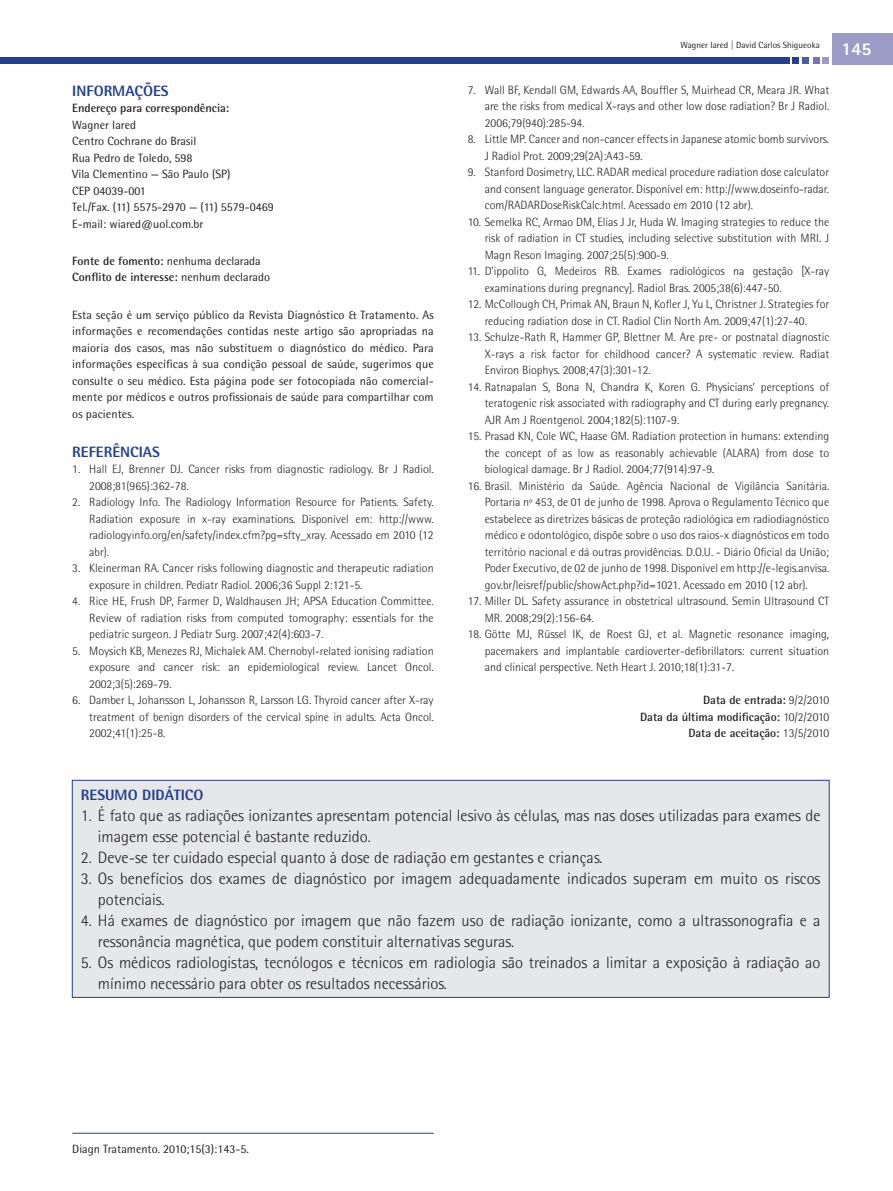
<style>
.page{position:relative;width:893px;height:1191px;background:#fff}
.page>*{position:absolute;margin:0;border:0;box-sizing:border-box;transform-origin:0 0}
.t1{font:800 18px "Rotis Sans Serif Std";color:#fff}
.z06_3_resumo_didatic{font:300 16.5px/21px "Rotis Semi Sans Std";color:#231f20}
.z04_0_sub1{font:800 15px "Rotis Semi Sans Std";color:#253f8e}
.z06_0_referencias{font:300 12px/16.5px "Rotis Semi Sans Std";color:#231f20;text-align:justify}
.z06_1_informacoes{font:12px/16.5px "Rotis Semi Sans Std";color:#231f20;text-align:justify}
.z06_2_datas{font:700 12px "Rotis Semi Sans Std";color:#231f20}
.z06_1_informacoes-2{font:700 12px "Rotis Semi Sans Std";color:#231f20}
.z08_0_cabecalho{font:9px "Rotis Semi Sans Std";color:#231f20}
.s1{font-weight:700}
.s2{font-weight:400}
.s3{font-weight:300}
</style>
<div class="page">
<hr style="left:72px;top:1132px;width:362px;height:1px;background:#253f8e">
<div style="left:0;top:57px;width:789px;height:7px;background:#253f8e"></div>
<div style="left:792px;top:57px;width:7px;height:7px;background:#253f8e"></div>
<div style="left:802px;top:57px;width:7px;height:7px;background:#4d5a9e"></div>
<div style="left:813px;top:57px;width:7px;height:7px;background:#7477b0"></div>
<div style="left:822px;top:57px;width:7px;height:7px;background:#9b9bc6"></div>
<div style="left:833px;top:33px;width:60px;height:31px;background:#9b9bc6"></div>
<div style="left:72px;top:780px;width:757px;height:217px;background:#e6e7e9"></div>
<div style="left:72px;top:780px;width:757px;height:217px;border:1px solid #253f8e"></div>
<p class="z04_0_sub1" style="left:72px;top:81px;width:98px">INFORMAÇÕES</p>
<p class="z06_1_informacoes-2" style="left:72px;top:101px;width:158px">Endereço para correspondência:</p>
<p class="z06_1_informacoes" style="left:72px;top:116px;width:65px">Wagner Iared</p>
<p class="z06_1_informacoes" style="left:72px;top:133px;width:125px">Centro Cochrane do Brasil</p>
<p class="z06_1_informacoes" style="left:72px;top:149px;width:122px">Rua Pedro de Toledo, 598</p>
<p class="z06_1_informacoes" style="left:72px;top:166px;width:160px">Vila Clementino — São Paulo (SP)</p>
<p class="z06_1_informacoes" style="left:72px;top:182px;width:75px">CEP 04039-001</p>
<p class="z06_1_informacoes" style="left:72px;top:199px;width:203px">Tel./Fax. (11) 5575-2970 — (11) 5579-0469</p>
<p class="z06_1_informacoes" style="left:72px;top:215px;width:133px">E-mail: wiared@uol.com.br</p>
<p class="z06_1_informacoes" style="left:72px;top:252px;width:190px"><span class="s1">Fonte de fomento:</span> nenhuma declarada</p>
<p class="z06_1_informacoes-2" style="left:72px;top:270px;width:199px">Conflito de interesse: <span class="s2">nenhum declarado</span></p>
<p class="z06_1_informacoes" style="left:72px;top:306px;width:363px">Esta seção é um serviço público da Revista Diagnóstico &amp; Tratamento. As informações e recomendações contidas neste artigo são apropriadas na maioria dos casos, mas não substituem o diagnóstico do médico. Para informações específicas à sua condição pessoal de saúde, sugerimos que consulte o seu médico. Esta página pode ser fotocopiada não comercial&shy;mente por médicos e outros profissionais de saúde para compartilhar com os pacientes.</p>
<p class="z04_0_sub1" style="left:72px;top:442px;width:89px">REFERÊNCIAS</p>
<p class="z06_0_referencias" style="left:89px;top:461px;width:346px;text-indent:-17px">1. Hall EJ, Brenner DJ. Cancer risks from diagnostic radiology. Br J Radiol.<br>2008;81(965):362-78.</p>
<p class="z06_0_referencias" style="left:89px;top:494px;width:346px;text-indent:-17px">2. Radiology Info. The Radiology Information Resource for Patients. Safety.<br>Radiation exposure in x-ray examinations. Disponível em: http://www. radiologyinfo.org/en/safety/index.cfm?pg=sfty_xray. Acessado em 2010 (12 abr).</p>
<p class="z06_0_referencias" style="left:89px;top:560px;width:346px;text-indent:-17px">3. Kleinerman RA. Cancer risks following diagnostic and therapeutic radiation exposure in children. Pediatr Radiol. 2006;36 Suppl 2:121-5.</p>
<p class="z06_0_referencias" style="left:89px;top:593px;width:346px;text-indent:-17px">4. Rice HE, Frush DP, Farmer D, Waldhausen JH; APSA Education Committee.<br>Review of radiation risks from computed tomography: essentials for the pediatric surgeon. J Pediatr Surg. 2007;42(4):603-7.</p>
<p class="z06_0_referencias" style="left:89px;top:642px;width:346px;text-indent:-17px">5. Moysich KB, Menezes RJ, Michalek AM. Chernobyl-related ionising radiation exposure and cancer risk: an epidemiological review. Lancet Oncol.<br>2002;3(5):269-79.</p>
<p class="z06_0_referencias" style="left:89px;top:692px;width:346px;text-indent:-17px">6. Damber L, Johansson L, Johansson R, Larsson LG. Thyroid cancer after X-ray treatment of benign disorders of the cervical spine in adults. Acta Oncol.<br>2002;41(1):25-8.</p>
<p class="z08_0_cabecalho" style="left:680px;top:40px;width:141px">Wagner Iared | David Carlos Shigueoka</p>
<p class="t1" style="left:841px;top:37px;width:32px">145</p>
<p class="z06_0_referencias" style="left:485px;top:81px;width:346px;text-indent:-17px">7. Wall BF, Kendall GM, Edwards AA, Bouffler S, Muirhead CR, Meara JR. What are the risks from medical X-rays and other low dose radiation? Br J Radiol.<br>2006;79(940):285-94.</p>
<p class="z06_0_referencias" style="left:485px;top:131px;width:346px;text-indent:-17px">8. Little MP. Cancer and non-cancer effects in Japanese atomic bomb survivors.<br>J Radiol Prot. 2009;29(2A):A43-59.</p>
<p class="z06_0_referencias" style="left:485px;top:164px;width:346px;text-indent:-17px">9. Stanford Dosimetry, LLC. RADAR medical procedure radiation dose calculator and consent language generator. Disponível em: http://www.doseinfo-radar. com/RADARDoseRiskCalc.html. Acessado em 2010 (12 abr).</p>
<p class="z06_0_referencias" style="left:485px;top:213px;width:346px;text-indent:-17px">10. Semelka RC, Armao DM, Elias J Jr, Huda W. Imaging strategies to reduce the risk of radiation in CT studies, including selective substitution with MRI. J Magn Reson Imaging. 2007;25(5):900-9.</p>
<p class="z06_0_referencias" style="left:485px;top:263px;width:346px;text-indent:-17px">11. D’ippolito G, Medeiros RB. Exames radiológicos na gestação [X-ray examinations during pregnancy]. Radiol Bras. 2005;38(6):447-50.</p>
<p class="z06_0_referencias" style="left:468px;top:296px;width:363px;text-align:center">12. McCollough CH, Primak AN, Braun N, Kofler J, Yu L, Christner J. Strategies for reducing radiation dose in CT. Radiol Clin North Am. 2009;47(1):27-40.</p>
<p class="z06_0_referencias" style="left:485px;top:329px;width:346px;text-indent:-17px">13. Schulze-Rath R, Hammer GP, Blettner M. Are pre- or postnatal diagnostic X-rays a risk factor for childhood cancer? A systematic review. Radiat Environ Biophys. 2008;47(3):301-12.</p>
<p class="z06_0_referencias" style="left:485px;top:378px;width:346px;text-indent:-17px">14. Ratnapalan S, Bona N, Chandra K, Koren G. Physicians’ perceptions of teratogenic risk associated with radiography and CT during early pregnancy.<br>AJR Am J Roentgenol. 2004;182(5):1107-9.</p>
<p class="z06_0_referencias" style="left:485px;top:428px;width:346px;text-indent:-17px">15. Prasad KN, Cole WC, Haase GM. Radiation protection in humans: extending the concept of as low as reasonably achievable (ALARA) from dose to biological damage. Br J Radiol. 2004;77(914):97-9.</p>
<p class="z06_0_referencias" style="left:485px;top:477px;width:346px;text-indent:-17px">16. Brasil. Ministério da Saúde. Agência Nacional de Vigilância Sanitária.<br>Portaria nº 453, de 01 de junho de 1998. Aprova o Regulamento Técnico que estabelece as diretrizes básicas de proteção radiológica em radiodiagnóstico médico e odontológico, dispõe sobre o uso dos raios-x diagnósticos em todo território nacional e dá outras providências. D.O.U. - Diário Oficial da União; Poder Executivo, de 02 de junho de 1998. Disponível em http://e-legis.anvisa. gov.br/leisref/public/showAct.php?id=1021. Acessado em 2010 (12 abr).</p>
<p class="z06_0_referencias" style="left:485px;top:593px;width:346px;text-indent:-17px">17. Miller DL. Safety assurance in obstetrical ultrasound. Semin Ultrasound CT<br>MR. 2008;29(2):156-64.</p>
<p class="z06_0_referencias" style="left:485px;top:626px;width:346px;text-indent:-17px">18. Götte MJ, Rüssel IK, de Roest GJ, et al. Magnetic resonance imaging, pacemakers and implantable cardioverter-defibrillators: current situation and clinical perspective. Neth Heart J. 2010;18(1):31-7.</p>
<p class="z06_2_datas" style="left:703px;top:693px;width:128px">Data de entrada: <span class="s3">9/2/2010</span></p>
<p class="z06_2_datas" style="left:640px;top:709px;width:191px">Data da última modificação: <span class="s3">10/2/2010</span></p>
<p class="z06_2_datas" style="left:688px;top:726px;width:142px">Data de aceitação: <span class="s3">13/5/2010</span></p>
<p class="z04_0_sub1" style="left:81px;top:785px;width:124px">RESUMO DIDÁTICO</p>
<p class="z06_3_resumo_didatic" style="left:98px;top:804px;width:724px;text-indent:-17px">1. É fato que as radiações ionizantes apresentam potencial lesivo às células, mas nas doses utilizadas para exames de imagem esse potencial é bastante reduzido.</p>
<p class="z06_3_resumo_didatic" style="left:81px;top:846px;width:523px">2. Deve-se ter cuidado especial quanto à dose de radiação em gestantes e crianças.</p>
<p class="z06_3_resumo_didatic" style="left:98px;top:867px;width:724px;text-indent:-17px">3. Os benefícios dos exames de diagnóstico por imagem adequadamente indicados superam em muito os riscos potenciais.</p>
<p class="z06_3_resumo_didatic" style="left:98px;top:909px;width:724px;text-indent:-17px">4. Há exames de diagnóstico por imagem que não fazem uso de radiação ionizante, como a ultrassonografia e a ressonância magnética, que podem constituir alternativas seguras.</p>
<p class="z06_3_resumo_didatic" style="left:98px;top:951px;width:724px;text-indent:-17px">5. Os médicos radiologistas, tecnólogos e técnicos em radiologia são treinados a limitar a exposição à radiação ao mínimo necessário para obter os resultados necessários.</p>
<p class="z06_1_informacoes" style="left:72px;top:1140px;width:178px">Diagn Tratamento. 2010;15(3):143-5.</p>
</div>
